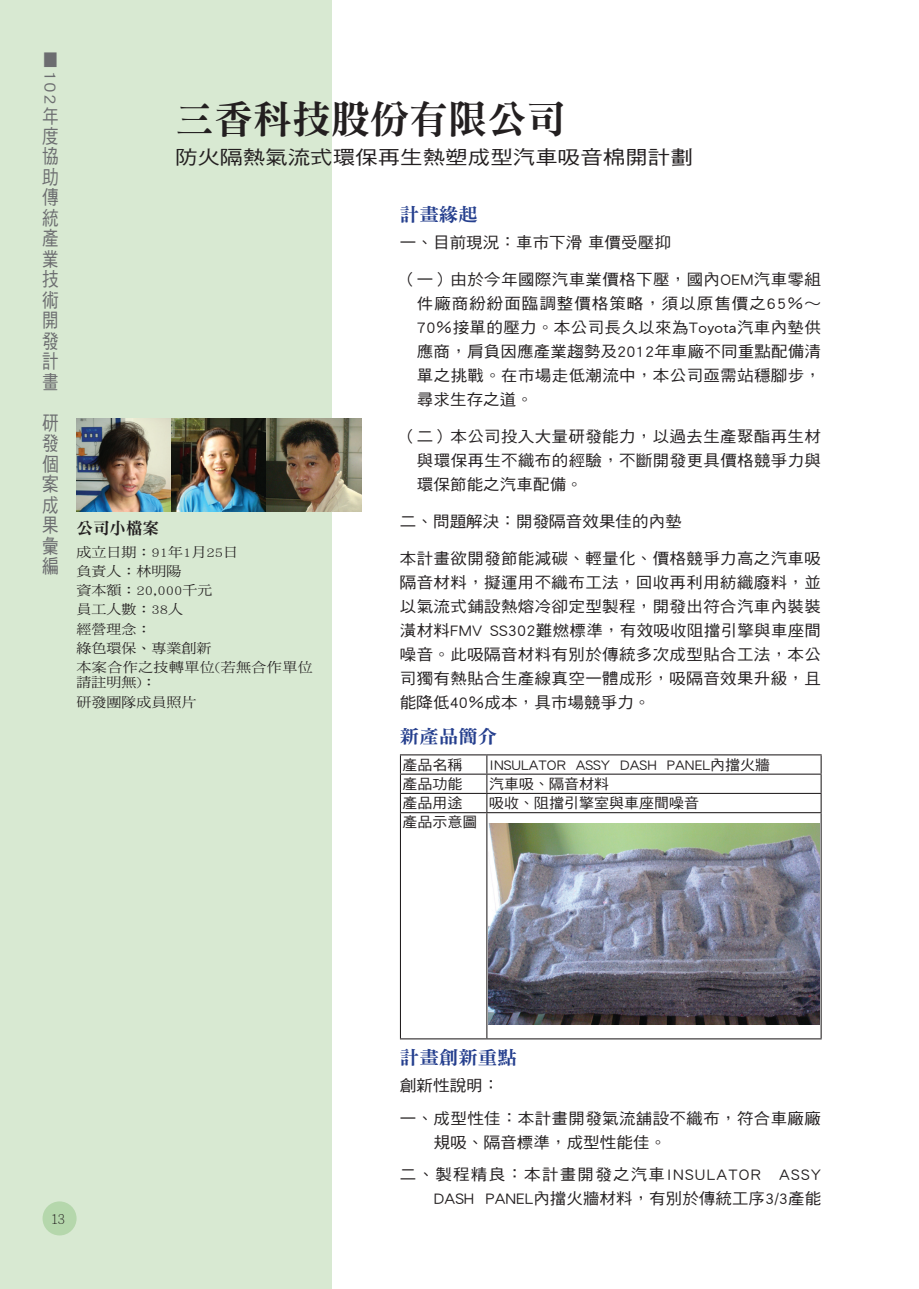
<style>
.page{position:relative;width:919px;height:1289px;background:#fff}
.page>*{position:absolute;margin:0;border:0;box-sizing:border-box;transform-origin:0 0}
.t1{font:39px "DF Ming Std W9";color:#231f20}
.t2{font:19.5px/20.5px "DF Hei Std W5";color:#6c6d70;text-align:justify;scale:.85 1}
.t3{font:19.2px "DF Hei Std W5";color:#231f20;scale:1.18 1}
.t4{font:18.6px "DF Ming Std W9";color:#253f8e;scale:1.05 1}
.t5{font:16.65px "DF Hei Std W5";color:#6c6d70;scale:1.18 1}
.t6{font:16.5px "DF Ming Std W9";color:#231f20}
.t7{font:15.6px/24px "DF Hei Std W5";letter-spacing:.02em;color:#231f20;text-align:justify;scale:1.05 1}
.t8{font:15.6px/32.5px "DF Hei Std W5";letter-spacing:.075em;color:#231f20;scale:1.05 1}
.t9{font:14.25px "DF Hei Std W5";color:#231f20;scale:1.05 1}
.t10{font:13.5px/19.2px "DF Ming Std W5";color:#231f20;scale:1.11 1}
.t11{font:300 13.5px "Adobe Ming Std";color:#231f20}
</style>
<div class="page">
<div style="left:0;top:0;width:332px;height:1288px;background:#d8e9d2"></div>
<div style="left:43px;top:1201px;width:34px;height:34px;background:#b5d7ac;border-radius:50%"></div>
<hr style="left:400px;top:754px;width:87px;height:1px;background:#231f20">
<hr style="left:487px;top:754px;width:334px;height:1px;background:#231f20">
<hr style="left:400px;top:773px;width:87px;height:1px;background:#231f20">
<hr style="left:487px;top:773px;width:334px;height:1px;background:#231f20">
<hr style="left:400px;top:792px;width:87px;height:2px;background:#231f20">
<svg style="left:400px;top:755px;width:1px;height:57px"></svg>
<hr style="left:487px;top:792px;width:334px;height:2px;background:#231f20">
<svg style="left:486px;top:755px;width:1px;height:57px"></svg>
<svg style="left:820px;top:755px;width:1px;height:57px"></svg>
<hr style="left:400px;top:812px;width:87px;height:1px;background:#231f20">
<hr style="left:400px;top:813px;width:1px;height:225px;background:#231f20">
<hr style="left:487px;top:812px;width:334px;height:1px;background:#231f20">
<hr style="left:486px;top:813px;width:1px;height:225px;background:#231f20">
<hr style="left:820px;top:813px;width:1px;height:225px;background:#231f20">
<hr style="left:400px;top:1038px;width:87px;height:1px;background:#231f20">
<hr style="left:487px;top:1038px;width:334px;height:1px;background:#231f20">
<img style="left:77px;top:418px;width:284px;height:93px">
<img style="left:488px;top:823px;width:331px;height:201px">
<p class="t5" style="left:59px;top:50px;width:48px;rotate:90deg">■102</p>
<p class="t2" style="left:42px;top:105px;width:21px">年度協助傳統產業技術開發計</p>
<p class="t2" style="left:42px;top:364px;width:23px;line-height:39.2px">畫　研</p>
<p class="t2" style="left:42px;top:433px;width:21px">發個案成果彙編</p>
<h1 class="t1" style="left:175px;top:98px;width:391px">三香科技股份有限公司</h1>
<p class="t3" style="left:175px;top:146px;width:440px">防火隔熱氣流式環保再生熱塑成型汽車吸音棉開計劃</p>
<p class="t6" style="left:77px;top:519px;width:84px">公司小檔案</p>
<p class="t10" style="left:77px;top:542px;width:214px">成立日期：91年1月25日<br>負責人：林明陽<br>資本額：20,000千元<br>員工人數：38人<br>經營理念：<br>綠色環保、專業創新<br>本案合作之技轉單位(若無合作單位</p>
<p class="t10" style="left:77px;top:672px;width:110px">請註明無)：<br>研發團隊成員照片</p>
<p class="t4" style="left:400px;top:205px;width:76px">計畫緣起</p>
<p class="t7" style="left:400px;top:230px;width:259px">一、目前現況：車市下滑 車價受壓抑</p>
<p class="t7" style="left:417px;top:267px;width:386px;text-indent:-17px">（一）由於今年國際汽車業價格下壓，國內OEM汽車零組件廠商紛紛面臨調整價格策略，須以原售價之65％～70％接單的壓力。本公司長久以來為Toyota汽車內墊供應商，肩負因應產業趨勢及2012年車廠不同重點配備清單之挑戰。在市場走低潮流中，本公司亟需站穩腳步，尋求生存之道。</p>
<p class="t7" style="left:417px;top:424px;width:386px;text-indent:-17px">（二）本公司投入大量研發能力，以過去生產聚酯再生材與環保再生不織布的經驗，不斷開發更具價格競爭力與環保節能之汽車配備。</p>
<p class="t7" style="left:400px;top:509px;width:270px">二、問題解決：開發隔音效果佳的內墊</p>
<p class="t7" style="left:400px;top:546px;width:402px">本計畫欲開發節能減碳、輕量化、價格競爭力高之汽車吸隔音材料，擬運用不織布工法，回收再利用紡織廢料，並以氣流式鋪設熱熔冷卻定型製程，開發出符合汽車內裝裝潢材料FMV SS302難燃標準，有效吸收阻擋引擎與車座間噪音。此吸隔音材料有別於傳統多次成型貼合工法，本公司獨有熱貼合生產線真空一體成形，吸隔音效果升級，且能降低40％成本，具市場競爭力。</p>
<p class="t4" style="left:400px;top:726px;width:94px">新產品簡介</p>
<p class="t9" style="left:402px;top:756px;width:59px">產品名稱</p>
<p class="t9" style="left:489px;top:756px;width:269px">INSULATOR ASSY DASH PANEL內擋火牆</p>
<p class="t9" style="left:402px;top:776px;width:59px">產品功能</p>
<p class="t9" style="left:489px;top:776px;width:116px">汽車吸、隔音材料</p>
<p class="t9" style="left:402px;top:795px;width:59px">產品用途</p>
<p class="t9" style="left:489px;top:795px;width:201px">吸收、阻擋引擎室與車座間噪音</p>
<p class="t9" style="left:402px;top:814px;width:73px">產品示意圖</p>
<p class="t11" style="left:52px;top:1211px;width:15px">13</p>
<p class="t4" style="left:400px;top:1047px;width:113px">計畫創新重點</p>
<p class="t7" style="left:400px;top:1069px;width:402px;line-height:32.5px">創新性說明：<br>一、成型性佳：本計畫開發氣流舖設不織布，符合車廠廠</p>
<p class="t8" style="left:400px;top:1125px;width:402px;text-indent:34px">規吸、隔音標準，成型性能佳。<br>二、製程精良：本計畫開發之汽車INSULATOR ASSY</p>
<p class="t7" style="left:434px;top:1186px;width:370px">DASH PANEL內擋火牆材料，有別於傳統工序3/3產能</p>
</div>
